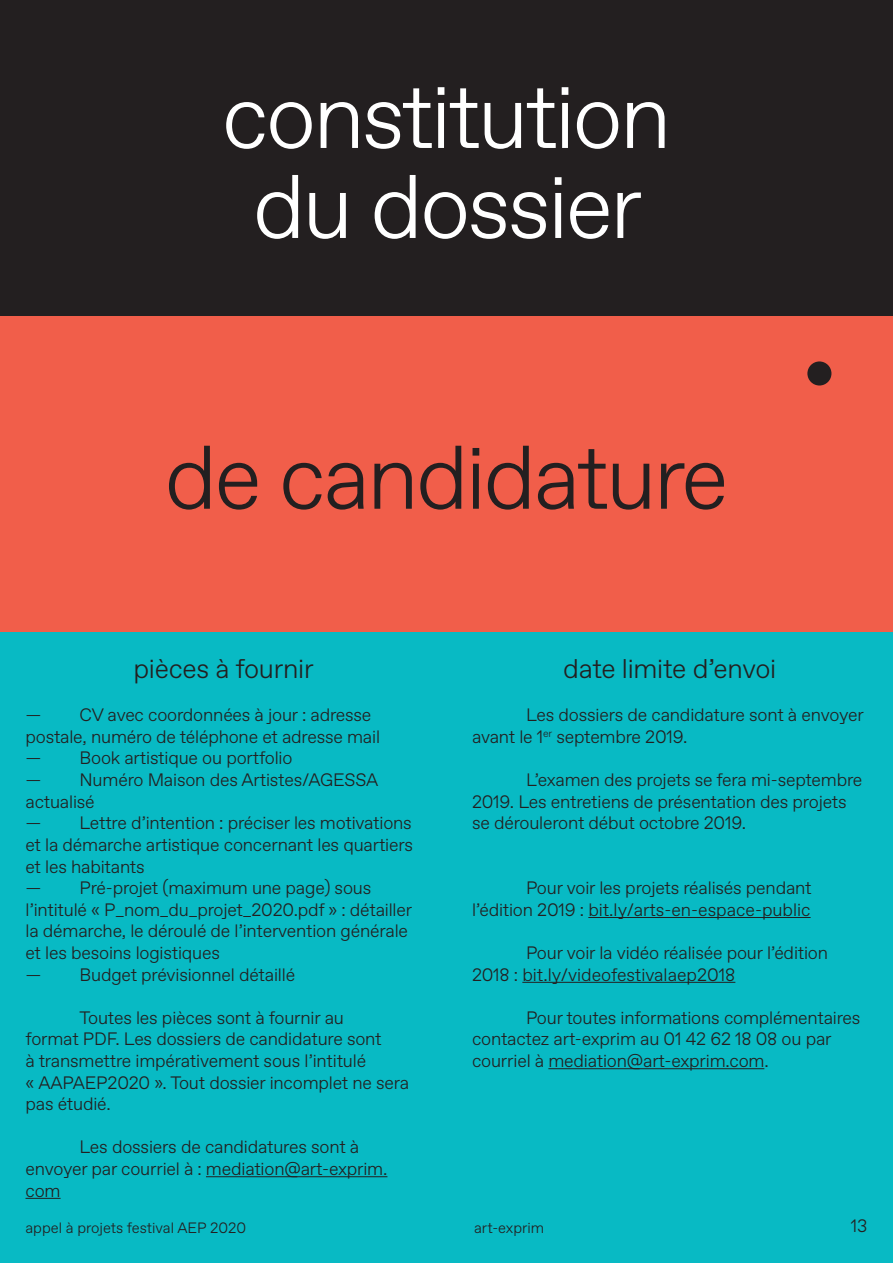
<style>
.page{position:relative;width:893px;height:1263px;background:#fff}
.page>*{position:absolute;margin:0;border:0;box-sizing:border-box;transform-origin:0 0}
.t1{font:300 90px/90px "Favorit Std";letter-spacing:-.03em;color:#fff;text-align:center}
.t2{font:300 90px "Favorit Std";letter-spacing:-.03em;color:#231f20}
.t3{font:300 27px "Favorit Std";letter-spacing:-.01em;color:#231f20}
.t4{font:300 18px/21.6px "Favorit Std";letter-spacing:-.01em;color:#231f20}
.t5{font:300 15px "Favorit Std";color:#231f20}
</style>
<div class="page">
<div style="left:0;top:631px;width:893px;height:632px;background:#08bac4"></div>
<div style="left:0;top:0;width:893px;height:316px;background:#231f20"></div>
<div style="left:0;top:316px;width:893px;height:315px;background:#f15e4a"></div>
<hr style="left:206px;top:1176px;width:181px;height:1px;background:#231f20">
<hr style="left:26px;top:1198px;width:35px;height:1px;background:#231f20">
<div style="left:807px;top:361px;width:24px;height:24px;background:#231f20;border-radius:50%"></div>
<hr style="left:588px;top:917px;width:223px;height:1px;background:#231f20">
<hr style="left:522px;top:982px;width:213px;height:1px;background:#231f20">
<hr style="left:548px;top:1068px;width:216px;height:1px;background:#231f20">
<h1 class="t1" style="left:222px;top:68px;width:451px">constitution du dossier</h1>
<h1 class="t2" style="left:164px;top:417px;width:566px">de candidature</h1>
<h2 class="t3" style="left:133px;top:651px;width:182px">pièces à fournir</h2>
<p class="t4" style="left:26px;top:703px;width:356px">— CV avec coordonnées à jour : adresse postale, numéro de téléphone et adresse mail</p>
<p class="t4" style="left:26px;top:747px;width:268px">— Book artistique ou portfolio</p>
<p class="t4" style="left:26px;top:768px;width:354px">— Numéro Maison des Artistes/AGESSA actualisé</p>
<p class="t4" style="left:26px;top:811px;width:389px;text-align:justify">— Lettre d’intention : préciser les motivations et la démarche artistique concernant les quartiers et les habitants</p>
<p class="t4" style="left:26px;top:876px;width:388px">— Pré-projet (maximum une page) sous l’intitulé « P_nom_du_projet_2020.pdf » : détailler la démarche, le déroulé de l’intervention générale et les besoins logistiques</p>
<p class="t4" style="left:26px;top:963px;width:271px">— Budget prévisionnel détaillé</p>
<p class="t4" style="left:26px;top:1006px;width:385px;text-indent:54px">Toutes les pièces sont à fournir au<br>format PDF. Les dossiers de candidature sont<br>à transmettre impérativement sous l’intitulé<br>« AAPAEP2020 ». Tout dossier incomplet ne sera pas étudié.</p>
<p class="t4" style="left:26px;top:1135px;width:363px;text-indent:54px">Les dossiers de candidatures sont à envoyer par courriel à : mediation@art-exprim. com</p>
<h2 class="t3" style="left:563px;top:651px;width:214px">date limite d’envoi</h2>
<p class="t4" style="left:472px;top:703px;width:393px;text-indent:54px">Les dossiers de candidature sont à envoyer avant le 1<sup>er</sup> septembre 2019.</p>
<p class="t4" style="left:472px;top:768px;width:392px;text-indent:54px">L’examen des projets se fera mi-septembre<br>2019. Les entretiens de présentation des projets se dérouleront début octobre 2019.</p>
<p class="t4" style="left:472px;top:876px;width:341px;text-align:right">Pour voir les projets réalisés pendant l’édition 2019 : bit.ly/arts-en-espace-public</p>
<p class="t4" style="left:472px;top:941px;width:358px;text-indent:54px">Pour voir la vidéo réalisée pour l’édition<br>2018 : bit.ly/videofestivalaep2018</p>
<p class="t4" style="left:472px;top:1006px;width:390px;text-indent:54px">Pour toutes informations complémentaires contactez art-exprim au 01 42 62 18 08 ou par courriel à mediation@art-exprim.com.</p>
<p class="t5" style="left:26px;top:1217px;width:222px">appel à projets festival AEP 2020</p>
<p class="t5" style="left:474px;top:1217px;width:72px">art-exprim</p>
<p class="t4" style="left:851px;top:1214px;width:18px">13</p>
</div>
